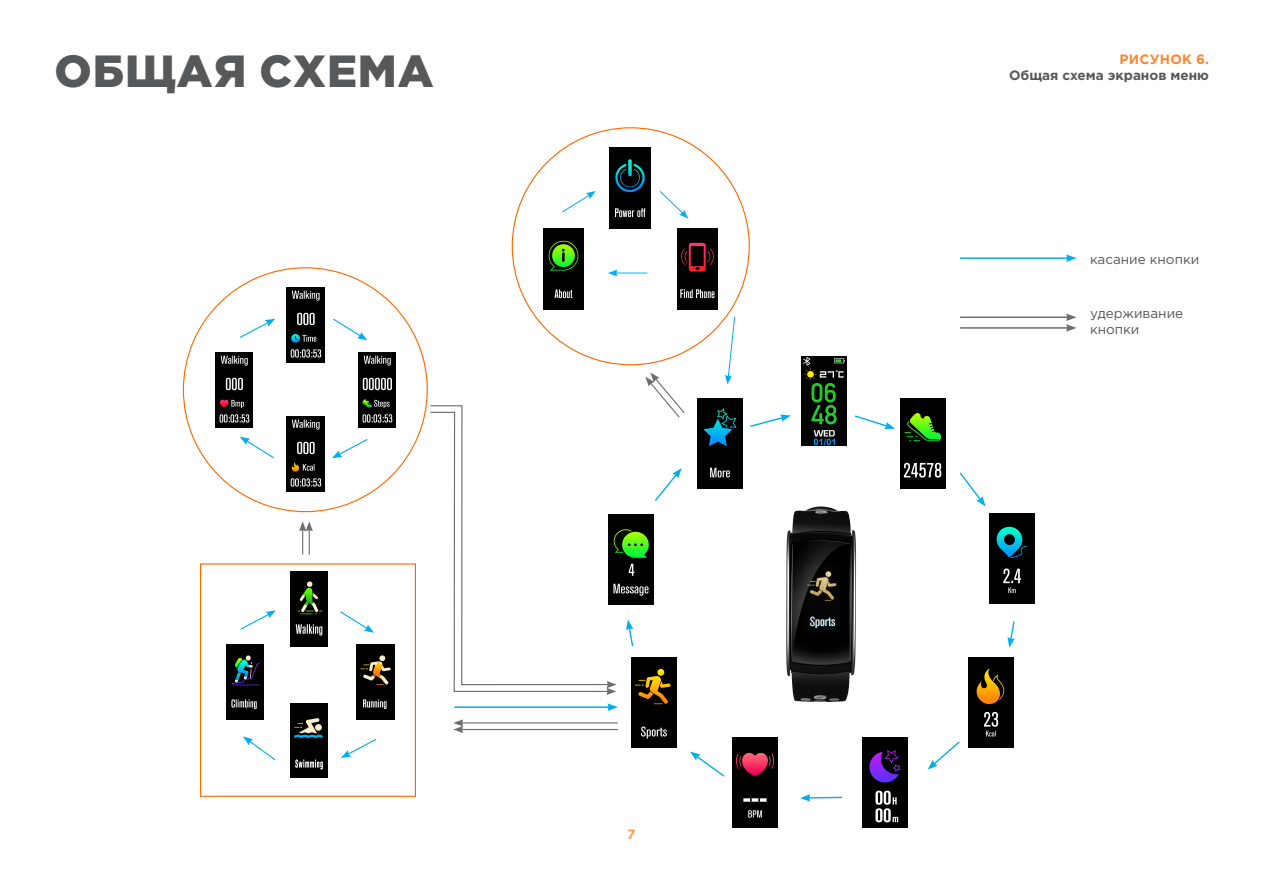
<style>
.page{position:relative;width:1263px;height:893px;background:#fff}
.page>*{position:absolute;margin:0;border:0;box-sizing:border-box;transform-origin:0 0}
.t1{font:900 45px "Gotham Pro";letter-spacing:.02em;color:#57585a}
.t2{font:13.5px/16.2px "Gotham Pro";color:#57585a}
.t3{font:700 13.5px "Gotham Pro";color:#57585a}
.t4{font:700 13.5px "Gotham Pro";letter-spacing:.02em;color:#ff8533}
.t5{font:700 13.5px "Gotham Pro";color:#ff9c59}
</style>
<div class="page">
<hr style="left:960px;top:257px;width:108px;height:2px;background:#00aeef">
<svg style="left:1066px;top:254px;width:10px;height:8px"></svg>
<hr style="left:454px;top:706px;width:156px;height:2px;background:#00aeef">
<svg style="left:607px;top:703px;width:11px;height:8px"></svg>
<hr style="left:960px;top:317px;width:108px;height:1px;background:#6c6d70">
<hr style="left:960px;top:327px;width:108px;height:2px;background:#6c6d70">
<svg style="left:1066px;top:313px;width:10px;height:19px"></svg>
<img style="left:543px;top:229px;width:41px;height:81px">
<img style="left:610px;top:147px;width:40px;height:81px">
<img style="left:677px;top:229px;width:41px;height:81px">
<svg style="left:562px;top:191px;width:34px;height:22px"></svg>
<svg style="left:659px;top:191px;width:29px;height:28px"></svg>
<hr style="left:615px;top:273px;width:32px;height:1px;background:#00aeef">
<svg style="left:608px;top:270px;width:9px;height:7px"></svg>
<svg style="left:725px;top:316px;width:10px;height:69px"></svg>
<img style="left:287px;top:287px;width:37px;height:75px">
<img style="left:287px;top:417px;width:37px;height:75px">
<img style="left:215px;top:352px;width:37px;height:75px">
<img style="left:358px;top:352px;width:38px;height:75px">
<svg style="left:239px;top:319px;width:36px;height:19px"></svg>
<svg style="left:332px;top:439px;width:36px;height:19px"></svg>
<svg style="left:333px;top:318px;width:34px;height:22px"></svg>
<svg style="left:240px;top:437px;width:34px;height:22px"></svg>
<hr style="left:461px;top:729px;width:157px;height:1px;background:#6c6d70">
<hr style="left:461px;top:722px;width:157px;height:1px;background:#6c6d70">
<svg style="left:453px;top:719px;width:10px;height:14px"></svg>
<svg style="left:430px;top:411px;width:180px;height:281px"></svg>
<svg style="left:606px;top:681px;width:11px;height:14px"></svg>
<svg style="left:299px;top:521px;width:14px;height:33px"></svg>
<svg style="left:645px;top:372px;width:40px;height:46px"></svg>
<img style="left:226px;top:645px;width:38px;height:75px">
<img style="left:290px;top:703px;width:37px;height:75px">
<img style="left:357px;top:645px;width:37px;height:75px">
<img style="left:290px;top:571px;width:37px;height:75px">
<div style="left:200px;top:563px;width:216px;height:234px;border:1px solid #f60"></div>
<svg style="left:240px;top:610px;width:36px;height:20px"></svg>
<svg style="left:341px;top:738px;width:36px;height:20px"></svg>
<svg style="left:340px;top:611px;width:34px;height:22px"></svg>
<svg style="left:243px;top:736px;width:33px;height:25px"></svg>
<img style="left:801px;top:356px;width:45px;height:90px">
<img style="left:733px;top:737px;width:45px;height:90px">
<img style="left:900px;top:399px;width:45px;height:89px">
<img style="left:697px;top:399px;width:45px;height:89px">
<img style="left:989px;top:514px;width:45px;height:90px">
<img style="left:969px;top:658px;width:45px;height:90px">
<img style="left:608px;top:514px;width:45px;height:90px">
<img style="left:862px;top:737px;width:45px;height:90px">
<img style="left:631px;top:658px;width:45px;height:90px">
<svg style="left:855px;top:415px;width:40px;height:14px"></svg>
<svg style="left:959px;top:472px;width:26px;height:34px"></svg>
<svg style="left:928px;top:741px;width:32px;height:28px"></svg>
<svg style="left:800px;top:794px;width:42px;height:8px"></svg>
<svg style="left:690px;top:751px;width:35px;height:26px"></svg>
<svg style="left:1007px;top:621px;width:8px;height:27px"></svg>
<svg style="left:626px;top:620px;width:8px;height:26px"></svg>
<svg style="left:654px;top:468px;width:28px;height:33px"></svg>
<svg style="left:750px;top:414px;width:41px;height:13px"></svg>
<img style="left:786px;top:506px;width:70px;height:196px">
<h1 class="t1" style="left:54px;top:45px;width:381px">ОБЩАЯ СХЕМА</h1>
<p class="t5" style="left:627px;top:826px;width:10px">7</p>
<p class="t4" style="left:1119px;top:51px;width:91px">РИСУНОК 6.</p>
<p class="t3" style="left:1009px;top:67px;width:201px">Общая схема экранов меню</p>
<p class="t2" style="left:1090px;top:251px;width:111px">касание кнопки</p>
<p class="t2" style="left:1090px;top:305px;width:95px">удерживание кнопки</p>
</div>
